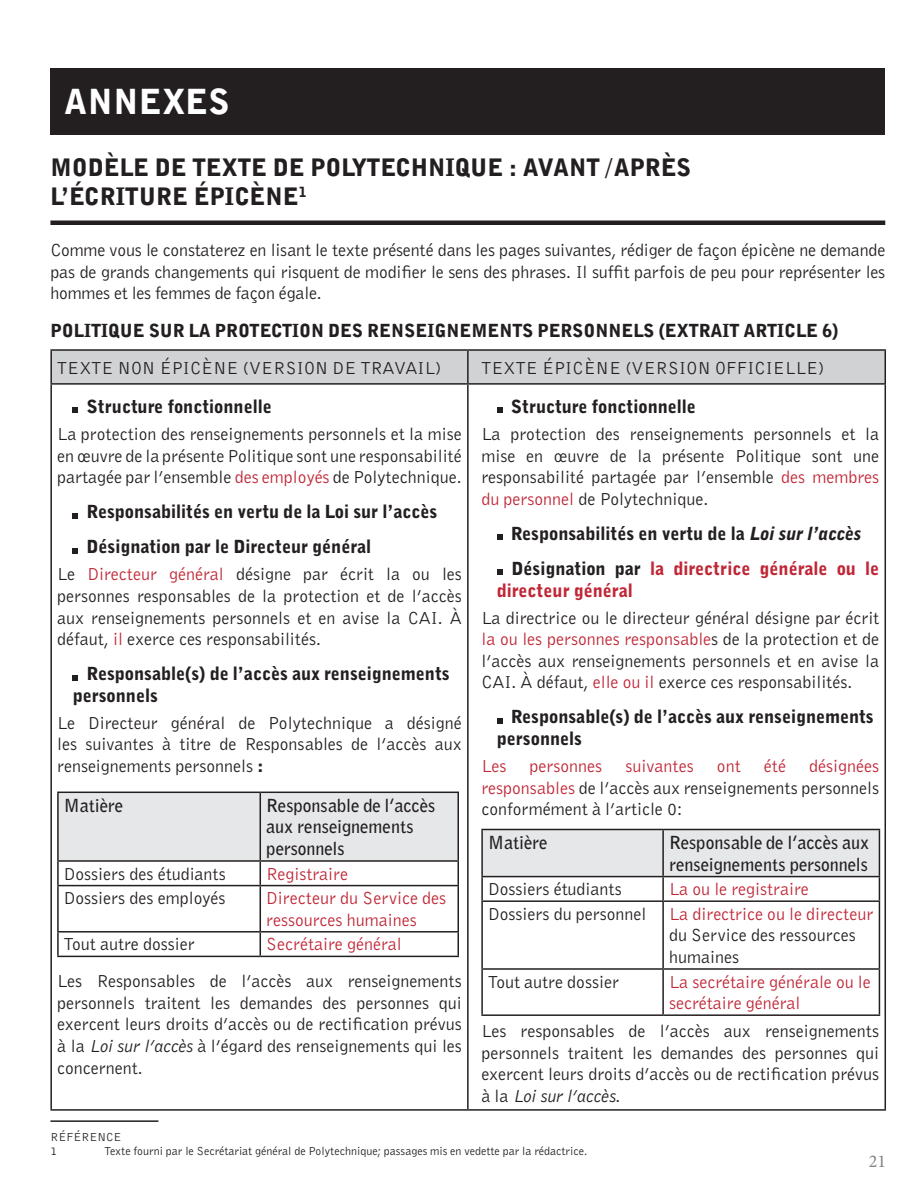
<style>
.page{position:relative;width:918px;height:1188px;background:#fff}
.page>*{position:absolute;margin:0;border:0;box-sizing:border-box;transform-origin:0 0}
.t1{font:900 34.5px "Bell Gothic";letter-spacing:.02em;color:#fff}
.t2{font:900 24px/28.8px "Bell Gothic";color:#231f20}
.t3{font:18px/21.6px "Bell Gothic";color:#231f20;text-align:justify}
.t4{font:900 18px/35.1px "Bell Gothic";color:#231f20}
.t5{font:18px/21.6px "Bell Gothic";color:#c02636}
.t6{font:700 18px/21.6px "Bell Gothic";color:#231f20}
.t7{font:900 18px "Bell Gothic";color:#c02636}
.t8{font:18px "Minion Pro";color:#808285}
.t9{font:12px/14.4px "Bell Gothic";color:#231f20}
.s1{color:#c02636}
.s2{font-weight:900}
.s3{font-style:italic}
</style>
<div class="page">
<div style="left:50px;top:68px;width:835px;height:67px;background:#231f20"></div>
<div style="left:52px;top:351px;width:833px;height:32px;background:#d1d2d4"></div>
<hr style="left:50px;top:349px;width:418px;height:2px;background:#231f20">
<hr style="left:50px;top:351px;width:2px;height:32px;background:#231f20">
<hr style="left:468px;top:349px;width:418px;height:2px;background:#231f20">
<hr style="left:467px;top:351px;width:2px;height:32px;background:#231f20">
<hr style="left:885px;top:351px;width:1px;height:32px;background:#231f20">
<hr style="left:50px;top:383px;width:418px;height:2px;background:#231f20">
<hr style="left:50px;top:385px;width:2px;height:724px;background:#231f20">
<hr style="left:468px;top:383px;width:418px;height:2px;background:#231f20">
<hr style="left:467px;top:385px;width:2px;height:724px;background:#231f20">
<hr style="left:885px;top:385px;width:1px;height:724px;background:#231f20">
<hr style="left:50px;top:1109px;width:418px;height:2px;background:#231f20">
<hr style="left:468px;top:1109px;width:418px;height:2px;background:#231f20">
<svg style="left:73px;top:408px;width:5px;height:5px"></svg>
<svg style="left:73px;top:513px;width:5px;height:5px"></svg>
<svg style="left:73px;top:548px;width:5px;height:5px"></svg>
<svg style="left:73px;top:675px;width:5px;height:5px"></svg>
<hr style="left:57px;top:792px;width:203px;height:1px;background:#231f20">
<hr style="left:57px;top:793px;width:2px;height:67px;background:#231f20">
<hr style="left:57px;top:860px;width:203px;height:2px;background:#231f20">
<hr style="left:57px;top:862px;width:2px;height:23px;background:#231f20">
<svg style="left:58px;top:792px;width:401px;height:93px"></svg>
<hr style="left:57px;top:885px;width:203px;height:1px;background:#231f20">
<hr style="left:57px;top:886px;width:2px;height:45px;background:#231f20">
<hr style="left:260px;top:885px;width:199px;height:1px;background:#231f20">
<hr style="left:260px;top:886px;width:1px;height:45px;background:#231f20">
<hr style="left:458px;top:886px;width:1px;height:45px;background:#231f20">
<hr style="left:57px;top:931px;width:203px;height:2px;background:#231f20">
<hr style="left:57px;top:933px;width:2px;height:23px;background:#231f20">
<hr style="left:260px;top:931px;width:199px;height:2px;background:#231f20">
<svg style="left:260px;top:933px;width:1px;height:23px"></svg>
<svg style="left:458px;top:933px;width:1px;height:23px"></svg>
<hr style="left:57px;top:956px;width:203px;height:1px;background:#231f20">
<hr style="left:260px;top:956px;width:199px;height:1px;background:#231f20">
<svg style="left:497px;top:408px;width:5px;height:5px"></svg>
<svg style="left:497px;top:535px;width:5px;height:5px"></svg>
<svg style="left:497px;top:570px;width:5px;height:5px"></svg>
<svg style="left:497px;top:718px;width:5px;height:5px"></svg>
<hr style="left:481px;top:829px;width:182px;height:1px;background:#231f20">
<hr style="left:481px;top:830px;width:2px;height:46px;background:#231f20">
<hr style="left:481px;top:876px;width:182px;height:1px;background:#231f20">
<hr style="left:481px;top:877px;width:2px;height:23px;background:#231f20">
<svg style="left:482px;top:829px;width:398px;height:71px"></svg>
<hr style="left:481px;top:900px;width:182px;height:2px;background:#231f20">
<hr style="left:481px;top:902px;width:2px;height:66px;background:#231f20">
<hr style="left:663px;top:900px;width:217px;height:2px;background:#231f20">
<hr style="left:662px;top:902px;width:2px;height:66px;background:#231f20">
<hr style="left:879px;top:902px;width:1px;height:66px;background:#231f20">
<hr style="left:481px;top:968px;width:182px;height:2px;background:#231f20">
<hr style="left:481px;top:970px;width:2px;height:44px;background:#231f20">
<hr style="left:663px;top:968px;width:217px;height:2px;background:#231f20">
<hr style="left:662px;top:970px;width:2px;height:44px;background:#231f20">
<hr style="left:879px;top:970px;width:1px;height:44px;background:#231f20">
<hr style="left:481px;top:1014px;width:182px;height:2px;background:#231f20">
<hr style="left:663px;top:1014px;width:217px;height:2px;background:#231f20">
<hr style="left:50px;top:1120px;width:108px;height:2px;background:#231f20">
<div style="left:50px;top:220px;width:835px;height:5px;background:#231f20"></div>
<h1 class="t1" style="left:64px;top:79px;width:167px">ANNEXES</h1>
<h2 class="t2" style="left:50px;top:154px;width:642px">MODÈLE DE TEXTE DE POLYTECHNIQUE : AVANT /APRÈS<br>L’ÉCRITURE ÉPICÈNE<sup>1</sup></h2>
<p class="t3" style="left:50px;top:239px;width:836px">Comme vous le constaterez en lisant le texte présenté dans les pages suivantes, rédiger de façon épicène ne demande pas de grands changements qui risquent de modifier le sens des phrases. Il suffit parfois de peu pour représenter les hommes et les femmes de façon égale.</p>
<p class="t4" style="left:51px;top:314px;width:790px">POLITIQUE SUR LA PROTECTION DES RENSEIGNEMENTS PERSONNELS (EXTRAIT ARTICLE 6)</p>
<p class="t3" style="left:57px;top:356px;width:386px">TEXTE NON ÉPICÈNE (VERSION DE TRAVAIL)</p>
<p class="t3" style="left:481px;top:356px;width:344px">TEXTE ÉPICÈNE (VERSION OFFICIELLE)</p>
<p class="t4" style="left:87px;top:389px;width:187px">Structure fonctionnelle</p>
<p class="t3" style="left:57px;top:423px;width:406px">La protection des renseignements personnels et la mise en œuvre de la présente Politique sont une responsabilité partagée par l’ensemble <span class="s1">des employés</span> de Polytechnique.</p>
<p class="t4" style="left:87px;top:495px;width:352px">Responsabilités en vertu de la Loi sur l’accès<br>Désignation par le Directeur général</p>
<p class="t3" style="left:57px;top:563px;width:406px">Le <span class="s1">Directeur général</span> désigne par écrit la ou les personnes responsables de la protection et de l’accès aux renseignements personnels et en avise la CAI. À défaut, <span class="s1">il</span> exerce ces responsabilités.</p>
<p class="t4" style="left:73px;top:663px;width:378px;line-height:21.6px;text-indent:14px">Responsable(s) de l’accès aux renseignements personnels</p>
<p class="t3" style="left:57px;top:712px;width:406px">Le Directeur général de Polytechnique a désigné les suivantes à titre de Responsables de l’accès aux renseignements personnels <span class="s2">:</span></p>
<p class="t6" style="left:64px;top:794px;width:60px">Matière</p>
<p class="t6" style="left:266px;top:794px;width:171px">Responsable de l’accès aux renseignements personnels</p>
<p class="t3" style="left:64px;top:862px;width:163px">Dossiers des étudiants</p>
<p class="t5" style="left:266px;top:862px;width:83px">Registraire</p>
<p class="t3" style="left:64px;top:887px;width:163px">Dossiers des employés</p>
<p class="t5" style="left:266px;top:887px;width:181px">Directeur du Service des ressources humaines</p>
<p class="t3" style="left:64px;top:933px;width:132px">Tout autre dossier</p>
<p class="t5" style="left:266px;top:933px;width:137px">Secrétaire général</p>
<p class="t3" style="left:57px;top:970px;width:406px">Les Responsables de l’accès aux renseignements personnels traitent les demandes des personnes qui exercent leurs droits d’accès ou de rectification prévus à la <span class="s3">Loi sur l’accès</span> à l’égard des renseignements qui les concernent.</p>
<p class="t4" style="left:511px;top:389px;width:187px">Structure fonctionnelle</p>
<p class="t3" style="left:481px;top:423px;width:399px">La protection des renseignements personnels et la mise en œuvre de la présente Politique sont une responsabilité partagée par l’ensemble <span class="s1">des membres du personnel</span> de Polytechnique.</p>
<p class="t4" style="left:511px;top:516px;width:370px">Responsabilités en vertu de la <span class="s3">Loi sur l’accès<br></span>Désignation par <span class="s1">la directrice générale ou le</span></p>
<p class="t7" style="left:497px;top:578px;width:137px">directeur général</p>
<p class="t3" style="left:481px;top:606px;width:399px">La directrice ou le directeur général désigne par écrit <span class="s1">la ou les personnes responsable</span>s de la protection et de l’accès aux renseignements personnels et en avise la CAI. À défaut, <span class="s1">elle ou il</span> exerce ces responsabilités.</p>
<p class="t4" style="left:497px;top:707px;width:378px;line-height:21.6px;text-indent:14px">Responsable(s) de l’accès aux renseignements personnels</p>
<p class="t5" style="left:481px;top:755px;width:27px">Les</p>
<p class="t5" style="left:530px;top:755px;width:74px">personnes</p>
<p class="t5" style="left:625px;top:755px;width:70px">suivantes</p>
<p class="t5" style="left:717px;top:755px;width:25px">ont</p>
<p class="t5" style="left:764px;top:755px;width:24px">été</p>
<p class="t3" style="left:481px;top:755px;width:399px;text-indent:328px"><span class="s1">désignées responsables</span> de l’accès aux renseignements personnels conformément à l’article 0:</p>
<p class="t6" style="left:488px;top:832px;width:60px">Matière</p>
<p class="t6" style="left:669px;top:832px;width:201px">Responsable de l’accès aux renseignements personnels</p>
<p class="t3" style="left:488px;top:878px;width:135px">Dossiers étudiants</p>
<p class="t5" style="left:669px;top:878px;width:141px">La ou le registraire</p>
<p class="t3" style="left:488px;top:903px;width:160px">Dossiers du personnel</p>
<p class="t5" style="left:669px;top:903px;width:206px">La directrice ou le directeur</p>
<p class="t3" style="left:669px;top:924px;width:188px">du Service des ressources humaines</p>
<p class="t3" style="left:488px;top:970px;width:132px">Tout autre dossier</p>
<p class="t5" style="left:669px;top:970px;width:203px">La secrétaire générale ou le secrétaire général</p>
<p class="t3" style="left:481px;top:1020px;width:399px">Les responsables de l’accès aux renseignements personnels traitent les demandes des personnes qui exercent leurs droits d’accès ou de rectification prévus à la <span class="s3">Loi sur l’accès</span>.</p>
<p class="t9" style="left:50px;top:1129px;width:72px">RÉFÉRENCE<br>1</p>
<p class="t9" style="left:104px;top:1144px;width:485px">Texte fourni par le Secrétariat général de Polytechnique; passages mis en vedette par la rédactrice.</p>
<p class="t8" style="left:869px;top:1149px;width:19px">21</p>
</div>
